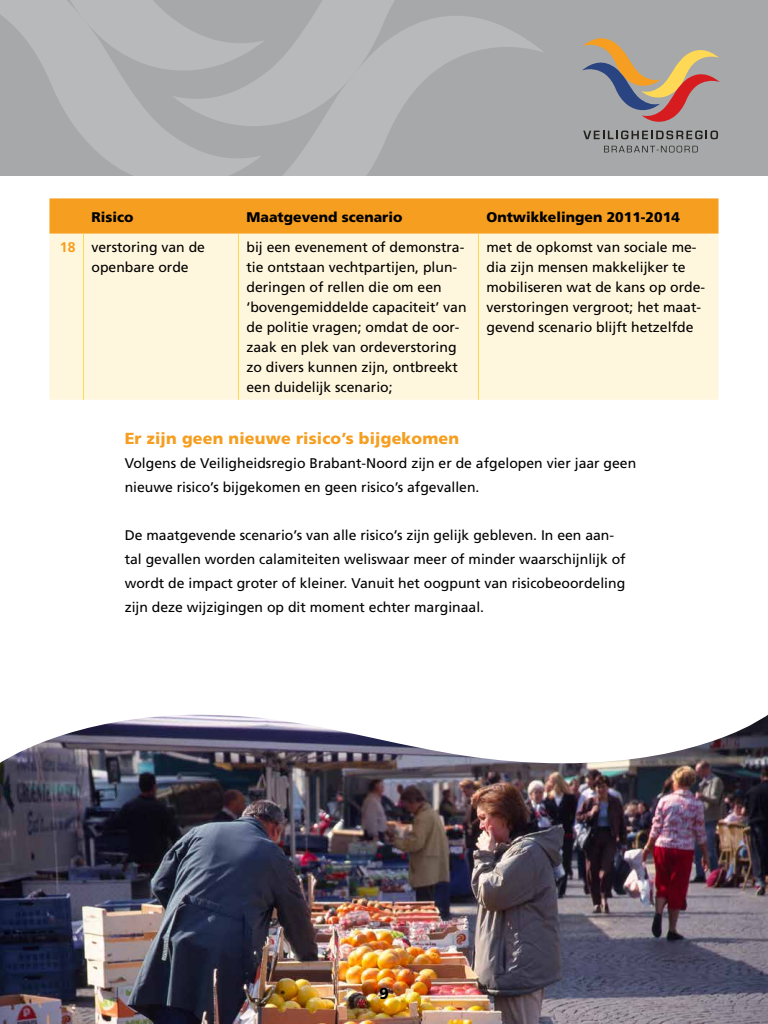
<style>
.page{position:relative;width:768px;height:1024px;background:#fff}
.page>*{position:absolute;margin:0;border:0;box-sizing:border-box;transform-origin:0 0}
.t1{font:900 16px "Frutiger LT";letter-spacing:.01em;color:#f59e20}
.t2{font:900 16px "Frutiger LT";color:#000}
.t3{font:14px/20px "Frutiger LT";color:#000}
.t4{font:900 14px "Frutiger LT";color:#000}
.s1{font-weight:700;color:#f59e20}
</style>
<div class="page">
<div style="left:0;top:0;width:768px;height:176px;background:#a6a8a9"></div>
<svg style="left:582px;top:38px;width:138px;height:84px"></svg>
<svg style="left:583px;top:131px;width:135px;height:8px"></svg>
<svg style="left:604px;top:146px;width:94px;height:6px"></svg>
<svg style="left:0;top:0;width:175px;height:176px;fill:#b7b9ba"></svg>
<svg style="left:175px;top:0;width:368px;height:176px"></svg>
<div style="left:49px;top:198px;width:670px;height:36px;background:#f59e20"></div>
<div style="left:49px;top:234px;width:670px;height:166px;background:#fff7dd"></div>
<hr style="left:83px;top:234px;width:1px;height:166px;background:#ffd855">
<hr style="left:238px;top:234px;width:1px;height:166px;background:#ffd855">
<hr style="left:478px;top:234px;width:1px;height:166px;background:#ffd855">
<img style="left:0;top:766px;width:768px;height:258px">
<img style="left:0;top:714px;width:768px;height:52px">
<p class="t4" style="left:92px;top:208px;width:44px">Risico</p>
<p class="t4" style="left:247px;top:208px;width:158px">Maatgevend scenario</p>
<p class="t4" style="left:487px;top:208px;width:195px">Ontwikkelingen 2011-2014</p>
<p class="t3" style="left:92px;top:237px;width:115px;text-indent:-32px"><span class="s1">18</span> verstoring van de openbare orde</p>
<p class="t3" style="left:247px;top:237px;width:222px">bij een evenement of demonstra&shy;tie ontstaan vechtpartijen, plun&shy;deringen of rellen die om een ‘bovengemiddelde capaciteit’ van de politie vragen; omdat de oor&shy;zaak en plek van ordeverstoring zo divers kunnen zijn, ontbreekt een duidelijk scenario;</p>
<p class="t3" style="left:487px;top:237px;width:220px">met de opkomst van sociale me&shy;dia zijn mensen makkelijker te mobiliseren wat de kans op orde&shy;verstoringen vergroot; het maat&shy;gevend scenario blijft hetzelfde</p>
<p class="t1" style="left:125px;top:429px;width:336px">Er zijn geen nieuwe risico’s bijgekomen</p>
<p class="t3" style="left:125px;top:451px;width:513px;line-height:24px">Volgens de Veiligheidsregio Brabant-Noord zijn er de afgelopen vier jaar geen nieuwe risico’s bijgekomen en geen risico’s afgevallen.</p>
<p class="t3" style="left:125px;top:523px;width:503px;line-height:24px">De maatgevende scenario’s van alle risico’s zijn gelijk gebleven. In een aan&shy;tal gevallen worden calamiteiten weliswaar meer of minder waarschijnlijk of wordt de impact groter of kleiner. Vanuit het oogpunt van risicobeoordeling zijn deze wijzigingen op dit moment echter marginaal.</p>
<p class="t2" style="left:379px;top:984px;width:11px">9</p>
</div>
